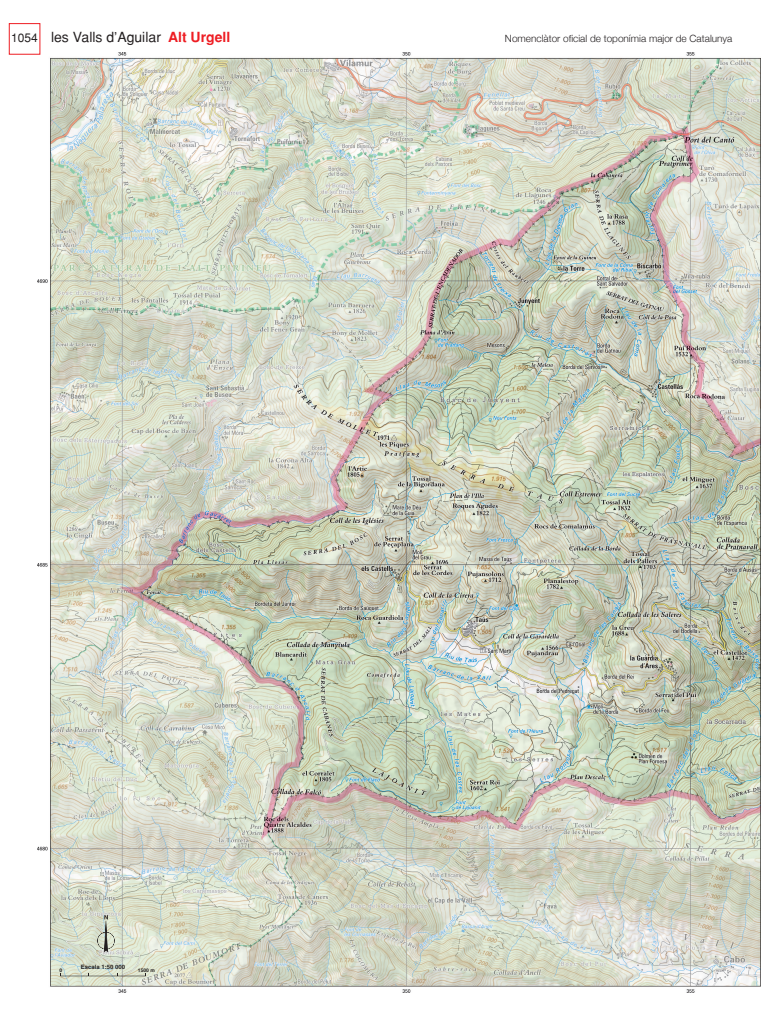
<style>
.page{position:relative;width:766px;height:1035px;background:#fff}
.page>*{position:absolute;margin:0;border:0;box-sizing:border-box;transform-origin:0 0}
.t1{font:14px "Helvetica";color:#231f20}
.t2{font:300 10px "Helvetica Neue";color:#231f20}
.t3{font:700 6px "Helvetica";color:#231f20}
.t4{font:700 5px "Helvetica";color:#231f20}
.s1{font-size:12px}
.s2{font-weight:700;color:#ee1d23}
</style>
<div class="page">
<img style="left:37px;top:52px;width:723px;height:940px">
<div style="left:9px;top:23px;width:31px;height:32px;border:1px solid #ee1d23"></div>
<hr style="left:60px;top:975px;width:86px;height:1px;background:#231f20">
<svg style="left:95px;top:915px;width:23px;height:37px"></svg>
<h1 class="t1" style="left:11px;top:32px;width:220px"><span class="s1">1054</span> les Valls d’Aguilar <span class="s2">Alt Urgell</span></h1>
<p class="t2" style="left:505px;top:33px;width:229px">Nomenclàtor oficial de toponímia major de Catalunya</p>
<p class="t3" style="left:81px;top:964px;width:46px">Escala 1:50 000</p>
<p class="t4" style="left:60px;top:968px;width:4px">0</p>
<p class="t4" style="left:138px;top:968px;width:18px">1500 m</p>
</div>
